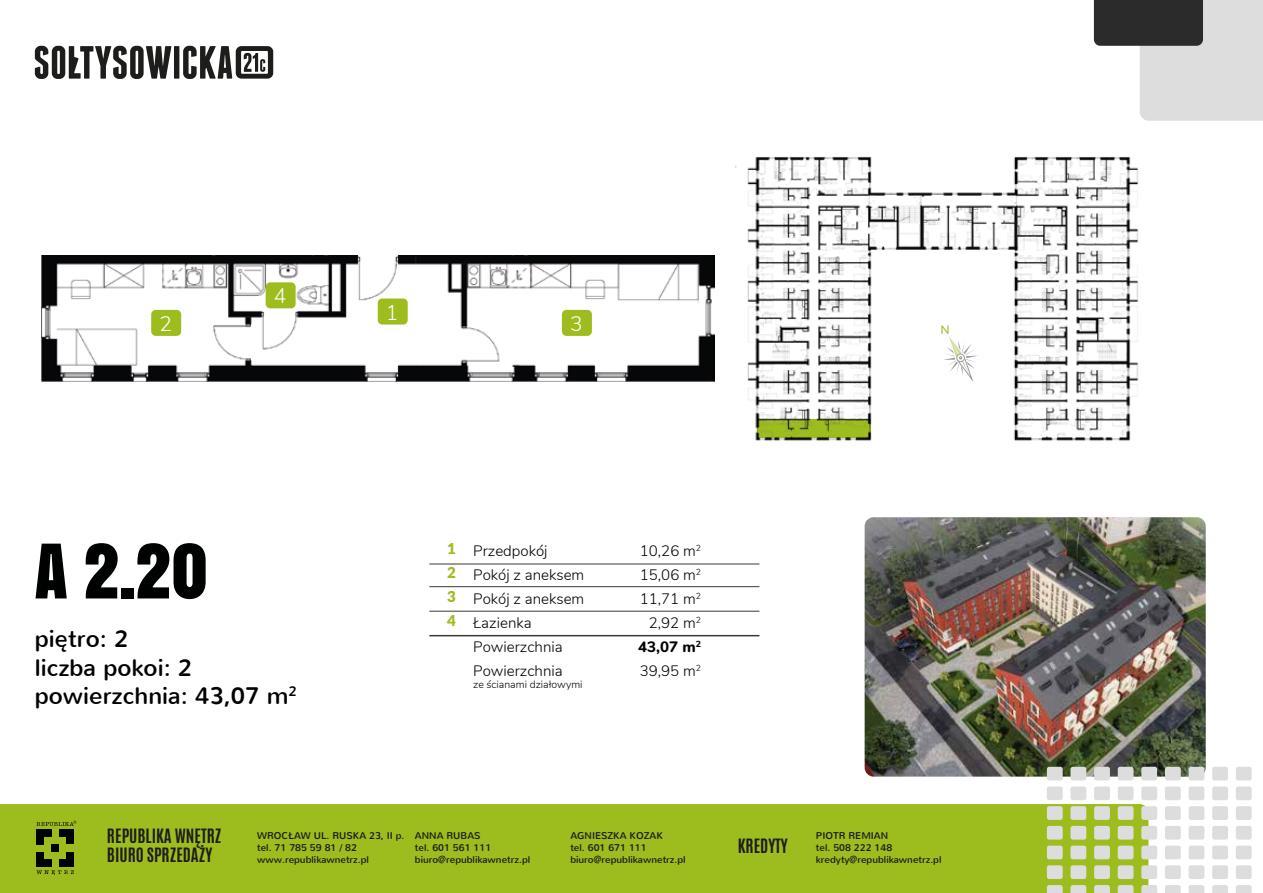
<style>
.page{position:relative;width:1263px;height:893px;background:#fff}
.page>*{position:absolute;margin:0;border:0;box-sizing:border-box;transform-origin:0 0}
.t1{font:70.5px "Anton";color:#000101}
.t2{font:23.85px/28.7px "Nunito";color:#000101}
.t3{font:300 20.85px "Nunito";color:#fff}
.t4{font:700 16.5px/19.8px "Antonio";color:#1d1d1b}
.t5{font:300 15px/24px "Nunito";color:#000101}
.t6{font:900 15px/24px "Lato";color:#9dbc1d;text-align:justify}
.t7{font:12.15px "Lato";color:#9dbb3a}
.t8{font:300 10.5px "Nunito";color:#000101}
.t9{font:9.75px/11.7px "Nunito";color:#1d1d1b}
.s1{font-weight:600}
.s2{font-weight:800}
</style>
<div class="page">
<img style="left:41px;top:255px;width:642px;height:127px">
<img style="left:683px;top:157px;width:456px;height:373px">
<img style="left:865px;top:517px;width:341px;height:260px">
<svg style="left:1094px;top:0;width:169px;height:121px"></svg>
<div style="left:0;top:804px;width:1148px;height:89px;background:#9dbc1d"></div>
<svg style="left:36px;top:870px;width:38px;height:5px"></svg>
<div style="left:37px;top:829px;width:7px;height:7px;background:#000101"></div>
<div style="left:44px;top:829px;width:7px;height:7px;background:#000101"></div>
<div style="left:59px;top:829px;width:7px;height:7px;background:#000101"></div>
<div style="left:67px;top:829px;width:7px;height:7px;background:#000101"></div>
<div style="left:67px;top:837px;width:7px;height:7px;background:#000101"></div>
<div style="left:37px;top:837px;width:7px;height:7px;background:#000101"></div>
<div style="left:52px;top:845px;width:7px;height:7px;background:#000101"></div>
<div style="left:37px;top:860px;width:7px;height:7px;background:#000101"></div>
<div style="left:44px;top:860px;width:7px;height:7px;background:#000101"></div>
<div style="left:37px;top:852px;width:7px;height:7px;background:#000101"></div>
<div style="left:59px;top:860px;width:7px;height:7px;background:#000101"></div>
<div style="left:67px;top:860px;width:7px;height:7px;background:#000101"></div>
<div style="left:67px;top:852px;width:7px;height:7px;background:#000101"></div>
<svg style="left:36px;top:821px;width:40px;height:5px"></svg>
<svg style="left:943px;top:333px;width:35px;height:50px"></svg>
<hr style="left:429px;top:586px;width:330px;height:1px;background:#3a3938">
<hr style="left:429px;top:564px;width:330px;height:1px;background:#3a3938">
<hr style="left:429px;top:611px;width:330px;height:1px;background:#3a3938">
<hr style="left:429px;top:635px;width:330px;height:1px;background:#3a3938">
<svg style="left:35px;top:46px;width:136px;height:33px"></svg>
<div style="left:174px;top:46px;width:5px;height:33px;background:#1d1d1b"></div>
<svg style="left:183px;top:46px;width:90px;height:33px"></svg>
<svg style="left:1047px;top:767px;width:16px;height:13px"></svg>
<svg style="left:1070px;top:767px;width:16px;height:13px"></svg>
<svg style="left:1094px;top:767px;width:16px;height:13px"></svg>
<svg style="left:1118px;top:767px;width:15px;height:13px"></svg>
<svg style="left:1141px;top:767px;width:16px;height:13px"></svg>
<svg style="left:1165px;top:767px;width:16px;height:13px"></svg>
<svg style="left:1188px;top:767px;width:16px;height:13px"></svg>
<svg style="left:1212px;top:767px;width:16px;height:13px"></svg>
<svg style="left:1236px;top:767px;width:16px;height:13px"></svg>
<svg style="left:1047px;top:786px;width:16px;height:14px"></svg>
<svg style="left:1070px;top:786px;width:16px;height:14px"></svg>
<svg style="left:1094px;top:786px;width:16px;height:14px"></svg>
<svg style="left:1118px;top:786px;width:15px;height:14px"></svg>
<svg style="left:1141px;top:786px;width:16px;height:14px"></svg>
<svg style="left:1165px;top:786px;width:16px;height:14px"></svg>
<svg style="left:1188px;top:786px;width:16px;height:14px"></svg>
<svg style="left:1212px;top:786px;width:16px;height:14px"></svg>
<svg style="left:1236px;top:786px;width:16px;height:14px"></svg>
<svg style="left:1047px;top:806px;width:16px;height:14px"></svg>
<svg style="left:1070px;top:806px;width:16px;height:14px"></svg>
<svg style="left:1094px;top:806px;width:16px;height:14px"></svg>
<svg style="left:1118px;top:806px;width:15px;height:14px"></svg>
<svg style="left:1141px;top:806px;width:16px;height:14px"></svg>
<svg style="left:1165px;top:806px;width:16px;height:14px"></svg>
<svg style="left:1188px;top:806px;width:16px;height:14px"></svg>
<svg style="left:1212px;top:806px;width:16px;height:14px"></svg>
<svg style="left:1236px;top:806px;width:16px;height:14px"></svg>
<svg style="left:1047px;top:826px;width:16px;height:14px"></svg>
<svg style="left:1070px;top:826px;width:16px;height:14px"></svg>
<svg style="left:1094px;top:826px;width:16px;height:14px"></svg>
<svg style="left:1118px;top:826px;width:15px;height:14px"></svg>
<svg style="left:1141px;top:826px;width:16px;height:14px"></svg>
<svg style="left:1165px;top:826px;width:16px;height:14px"></svg>
<svg style="left:1188px;top:826px;width:16px;height:14px"></svg>
<svg style="left:1212px;top:826px;width:16px;height:14px"></svg>
<svg style="left:1236px;top:826px;width:16px;height:14px"></svg>
<svg style="left:1047px;top:846px;width:16px;height:13px"></svg>
<svg style="left:1070px;top:846px;width:16px;height:13px"></svg>
<svg style="left:1094px;top:846px;width:16px;height:13px"></svg>
<svg style="left:1118px;top:846px;width:15px;height:13px"></svg>
<svg style="left:1141px;top:846px;width:16px;height:13px"></svg>
<svg style="left:1165px;top:846px;width:16px;height:13px"></svg>
<svg style="left:1188px;top:846px;width:16px;height:13px"></svg>
<svg style="left:1212px;top:846px;width:16px;height:13px"></svg>
<svg style="left:1236px;top:846px;width:16px;height:13px"></svg>
<svg style="left:1047px;top:865px;width:16px;height:14px"></svg>
<svg style="left:1070px;top:865px;width:16px;height:14px"></svg>
<svg style="left:1094px;top:865px;width:16px;height:14px"></svg>
<svg style="left:1118px;top:865px;width:15px;height:14px"></svg>
<svg style="left:1141px;top:865px;width:16px;height:14px"></svg>
<svg style="left:1165px;top:865px;width:16px;height:14px"></svg>
<svg style="left:1188px;top:865px;width:16px;height:14px"></svg>
<svg style="left:1212px;top:865px;width:16px;height:14px"></svg>
<svg style="left:1236px;top:865px;width:16px;height:14px"></svg>
<svg style="left:1047px;top:885px;width:16px;height:8px"></svg>
<svg style="left:1070px;top:885px;width:16px;height:8px"></svg>
<svg style="left:1094px;top:885px;width:16px;height:8px"></svg>
<svg style="left:1118px;top:885px;width:15px;height:8px"></svg>
<svg style="left:1141px;top:885px;width:16px;height:8px"></svg>
<svg style="left:1165px;top:885px;width:16px;height:8px"></svg>
<svg style="left:1188px;top:885px;width:16px;height:8px"></svg>
<svg style="left:1212px;top:885px;width:16px;height:8px"></svg>
<svg style="left:1236px;top:885px;width:16px;height:8px"></svg>
<svg style="left:378px;top:299px;width:30px;height:26px"></svg>
<svg style="left:151px;top:310px;width:30px;height:26px"></svg>
<svg style="left:562px;top:310px;width:30px;height:26px"></svg>
<svg style="left:266px;top:282px;width:30px;height:26px"></svg>
<h3 class="t3" style="left:274px;top:281px;width:14px">4</h3>
<h3 class="t3" style="left:386px;top:297px;width:14px">1</h3>
<h3 class="t3" style="left:159px;top:308px;width:14px">2</h3>
<h3 class="t3" style="left:570px;top:308px;width:14px">3</h3>
<h1 class="t1" style="left:35px;top:516px;width:175px">A 2.20</h1>
<h2 class="t2" style="left:35px;top:625px;width:264px">pi<span class="s1">ę</span>tro: 2<br>liczba pokoi: 2 powierzchnia: 43,07 m<sup>2</sup></h2>
<h3 class="t6" style="left:447px;top:536px;width:10px">1<br>2<br>3<br>4</h3>
<h3 class="t5" style="left:638px;top:538px;width:64px;text-align:right">10,26 m<sup>2<br></sup>15,06 m<sup>2<br></sup>11,71 m<sup>2<br></sup>2,92 m<sup>2<br></sup><span class="s2">43,07 m</span><sup>2<br></sup>39,95 m<sup>2</sup></h3>
<h3 class="t5" style="left:473px;top:538px;width:113px">Przedpokój<br>Pokój z aneksem<br>Pokój z aneksem<br>Łazienka<br>Powierzchnia<br>Powierzchnia</h3>
<p class="t8" style="left:473px;top:676px;width:111px">ze ścianami działowymi</p>
<p class="t7" style="left:940px;top:321px;width:11px">N</p>
<h3 class="t4" style="left:107px;top:826px;width:116px">REPUBLIKA WNĘTRZ<br>BIURO SPRZEDAŻY</h3>
<p class="t9" style="left:257px;top:830px;width:149px">WROCŁAW UL. RUSKA 23, II p. tel. 71 785 59 81 / 82 www.republikawnetrz.pl</p>
<p class="t9" style="left:570px;top:830px;width:117px">AGNIESZKA KOZAK<br>tel. 601 671 111 biuro@republikawnetrz.pl</p>
<p class="t9" style="left:415px;top:830px;width:117px">ANNA RUBAS<br>tel. 601 561 111 biuro@republikawnetrz.pl</p>
<p class="t9" style="left:816px;top:830px;width:127px">PIOTR REMIAN<br>tel. 508 222 148 kredyty@republikawnetrz.pl</p>
<h3 class="t4" style="left:738px;top:836px;width:52px">KREDYTY</h3>
</div>
